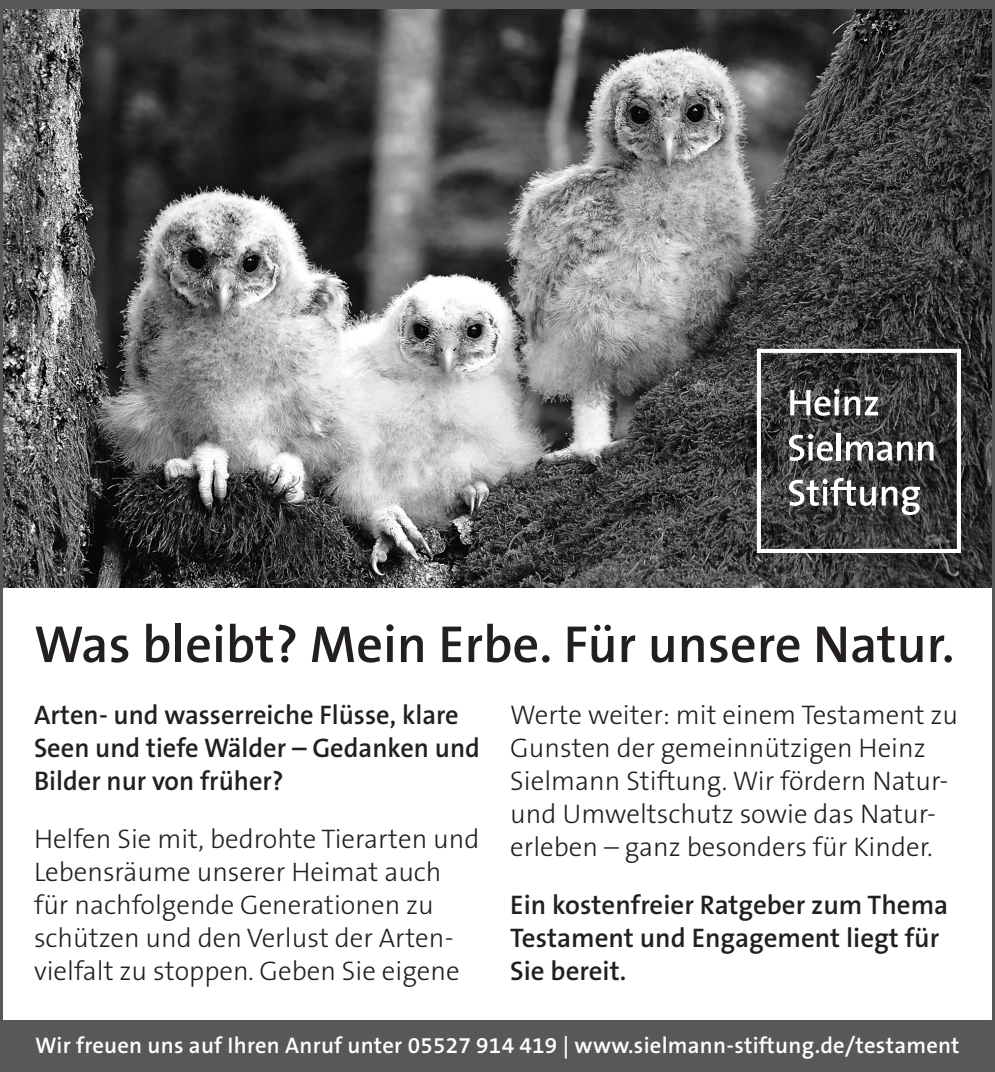
<style>
.page{position:relative;width:995px;height:1072px;background:#fff}
.page>*{position:absolute;margin:0;border:0;box-sizing:border-box;transform-origin:0 0}
.t1{font:600 52.5px "The Sans B W6";color:#231f20}
.t2{font:300 27px/33px "The Sans B W3";color:#231f20}
.t3{font:600 27px/33px "The Sans B W6";color:#231f20}
.t4{font:600 22.8px "The Sans B W6";letter-spacing:.01em;color:#fff}
</style>
<div class="page">
<img style="left:4px;top:9px;width:987px;height:578px">
<svg style="left:757px;top:349px;width:204px;height:204px;background:#575757"></svg>
<div style="left:0;top:0;width:995px;height:9px;background:#57585a"></div>
<div style="left:0;top:1020px;width:995px;height:51px;background:#57585a"></div>
<h1 class="t1" style="left:34px;top:610px;width:922px">Was bleibt? Mein Erbe. Für unsere Natur.</h1>
<p class="t3" style="left:34px;top:698px;width:447px">Arten- und wasserreiche Flüsse, klare<br>Seen und tiefe Wälder – Gedanken und<br>Bilder nur von früher?</p>
<p class="t2" style="left:34px;top:822px;width:447px">Helfen Sie mit, bedrohte Tierarten und Lebensräume unserer Heimat auch für nachfolgende Generationen zu schützen und den Verlust der Arten&shy;vielfalt zu stoppen. Geben Sie eigene</p>
<p class="t2" style="left:510px;top:698px;width:449px">Werte weiter: mit einem Testament zu Gunsten der gemeinnützigen Heinz Sielmann Stiftung. Wir fördern Natur&shy;und Umweltschutz sowie das Natur&shy;erleben – ganz besonders für Kinder.</p>
<p class="t3" style="left:510px;top:888px;width:440px">Ein kostenfreier Ratgeber zum Thema<br>Testament und Engagement liegt für<br>Sie bereit.</p>
<p class="t4" style="left:35px;top:1030px;width:926px">Wir freuen uns auf Ihren Anruf unter 05527 914 419 | www.sielmann-stiftung.de/testament</p>
</div>
